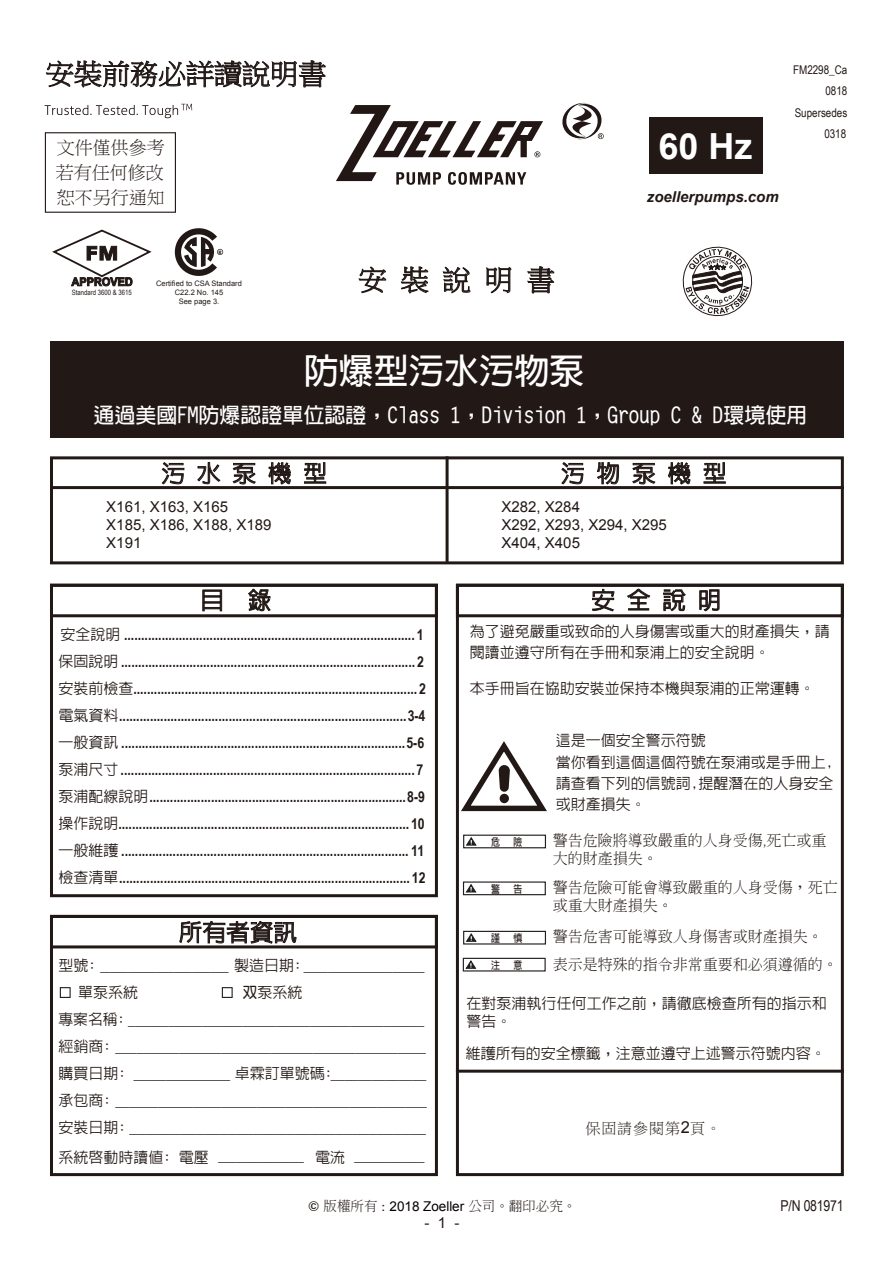
<style>
.page{position:relative;width:893px;height:1263px;background:#fff}
.page>*{position:absolute;margin:0;border:0;box-sizing:border-box;transform-origin:0 0}
.t1{font:700 36px "Arial";color:#fff}
.t2{font:700 35.1px "AR Hei B5";color:#fff}
.t3{font:28.05px "Ming Li U";color:#221815}
.t4{font:500 23.7px "AR Hei B5";color:#221815}
.t5{font:700 21px "AR Hei B5";color:#fff}
.t6{font:18px "Ming Li U";color:#221815}
.t7{font:700 15px/27px "Arial Narrow";color:#221815}
.t8{font:15px/27px "Arial Narrow";letter-spacing:-.015em;color:#221815}
.t9{font:500 15px/21.1px "AR Hei B5";color:#221815}
.t10{font:300 15px/18px "Adobe Ming Std";color:#221815}
.t11{font:15px/18px "Arial";color:#221815}
.t12{font:15px/27px "Arial Narrow";letter-spacing:-.015em;color:#221815;scale:1.34 1}
.t13{font:italic 700 15px "Arial";color:#221714}
.t14{font:15px "Arial Narrow";letter-spacing:-.015em;color:#221815;scale:2.49 1}
.t15{font:15px "P Ming Li U";letter-spacing:.06em;color:#221815}
.t16{font:300 13.5px "Adobe Ming Std";color:#221815}
.t17{font:12px/21.3px "Arial Narrow";color:#221815;text-align:right}
.t18{font:700 10.5px "AR Hei B5";color:#221815;scale:.85 1}
.t19{font:7.5px/9px "Arial";color:#221815;text-align:center}
.t20{font:7.35px "Arial Narrow";color:#221815}
.t21{font:800 4.65px "Futura BT";color:#221815;scale:1.13 1}
.s1{font-family:"AR Hei B5";font-weight:500}
.s2{font-family:"Adobe Fan Heiti Std";font-weight:700}
.s3{font-weight:700}
.s4{font-family:"Arial";font-size:16.5px}
.s5{font-family:"Futura BT";font-weight:500}
.s6{font-family:"Arial";font-weight:400;color:#070001}
</style>
<div class="page">
<div style="left:50px;top:341px;width:794px;height:97px;background:#221815"></div>
<svg style="left:461px;top:741px;width:86px;height:71px"></svg>
<svg style="left:466px;top:884px;width:10px;height:8px"></svg>
<div style="left:463px;top:881px;width:83px;height:14px;border:1px solid #221f20"></div>
<svg style="left:466px;top:933px;width:10px;height:9px"></svg>
<div style="left:463px;top:931px;width:83px;height:13px;border:1px solid #221f20"></div>
<svg style="left:466px;top:837px;width:11px;height:8px"></svg>
<div style="left:463px;top:835px;width:83px;height:13px;border:1px solid #221f20"></div>
<svg style="left:466px;top:960px;width:10px;height:9px"></svg>
<div style="left:463px;top:958px;width:83px;height:13px;border:1px solid #221f20"></div>
<div style="left:456px;top:584px;width:388px;height:592px;border:3px solid #221815"></div>
<div style="left:456px;top:584px;width:388px;height:33px;border:3px solid #221815"></div>
<div style="left:50px;top:584px;width:388px;height:313px;border:3px solid #221815"></div>
<div style="left:50px;top:584px;width:388px;height:33px;border:3px solid #221815"></div>
<hr style="left:456px;top:1070px;width:388px;height:3px;background:#221815">
<div style="left:50px;top:456px;width:794px;height:108px;border:3px solid #221815"></div>
<hr style="left:50px;top:486px;width:794px;height:3px;background:#221815">
<hr style="left:446px;top:456px;width:3px;height:106px;background:#221815">
<div style="left:50px;top:915px;width:388px;height:33px;border:3px solid #221815"></div>
<svg style="left:60px;top:987px;width:11px;height:11px"></svg>
<svg style="left:222px;top:987px;width:11px;height:11px"></svg>
<div style="left:50px;top:915px;width:388px;height:261px;border:3px solid #221815"></div>
<svg style="left:682px;top:246px;width:71px;height:71px"></svg>
<svg style="left:52px;top:229px;width:100px;height:57px"></svg>
<svg style="left:175px;top:228px;width:48px;height:48px"></svg>
<svg style="left:162px;top:462px;width:22px;height:22px"></svg>
<svg style="left:197px;top:462px;width:24px;height:22px"></svg>
<svg style="left:233px;top:463px;width:23px;height:21px"></svg>
<svg style="left:268px;top:462px;width:23px;height:28px"></svg>
<svg style="left:304px;top:462px;width:22px;height:22px"></svg>
<svg style="left:561px;top:462px;width:23px;height:22px"></svg>
<svg style="left:597px;top:462px;width:22px;height:22px"></svg>
<svg style="left:632px;top:463px;width:23px;height:21px"></svg>
<svg style="left:668px;top:462px;width:23px;height:28px"></svg>
<svg style="left:704px;top:462px;width:22px;height:22px"></svg>
<svg style="left:202px;top:589px;width:20px;height:22px"></svg>
<svg style="left:248px;top:587px;width:23px;height:24px"></svg>
<svg style="left:592px;top:589px;width:22px;height:22px"></svg>
<svg style="left:627px;top:589px;width:23px;height:21px"></svg>
<svg style="left:663px;top:589px;width:23px;height:22px"></svg>
<svg style="left:699px;top:589px;width:20px;height:22px"></svg>
<svg style="left:358px;top:266px;width:28px;height:27px"></svg>
<svg style="left:401px;top:266px;width:27px;height:27px"></svg>
<svg style="left:443px;top:267px;width:27px;height:26px"></svg>
<svg style="left:486px;top:267px;width:25px;height:26px"></svg>
<svg style="left:527px;top:266px;width:27px;height:27px"></svg>
<div style="left:45px;top:132px;width:131px;height:81px;border:1px solid #221815"></div>
<svg style="left:46px;top:60px;width:280px;height:28px"></svg>
<div style="left:649px;top:118px;width:114px;height:56px;background:#221815"></div>
<svg style="left:179px;top:896px;width:117px;height:53px"></svg>
<svg style="left:336px;top:105px;width:207px;height:80px"></svg>
<svg style="left:562px;top:102px;width:42px;height:38px"></svg>
<svg style="left:45px;top:104px;width:147px;height:14px"></svg>
<p class="t3" style="left:46px;top:60px;width:282px">安裝前務必詳讀說明書</p>
<p class="t6" style="left:57px;top:139px;width:110px">文件僅供參考</p>
<p class="t6" style="left:57px;top:188px;width:110px">恕不另行通知</p>
<p class="t6" style="left:56px;top:163px;width:109px">若有任何修改</p>
<p class="t21" style="left:218px;top:249px;width:4px">R</p>
<p class="t20" style="left:72px;top:287px;width:62px">Standard 3600 &amp; 3615</p>
<p class="t19" style="left:156px;top:279px;width:87px">Certified to CSA Standard<br>C22.2 No. 145<br>See page 3.</p>
<p class="t3" style="left:359px;top:266px;width:198px">安 裝 說明 書</p>
<p class="t2" style="left:304px;top:353px;width:282px">防爆型污水污物泵</p>
<p class="t1" style="left:658px;top:122px;width:96px">60 Hz</p>
<p class="t13" style="left:647px;top:186px;width:133px">zoellerpumps.com</p>
<p class="t17" style="left:793px;top:59px;width:56px">FM2298_Ca<br>0818<br>Supersedes<br>0318</p>
<p class="t5" style="left:93px;top:405px;width:716px">通過美國FM防爆認證單位認證，Class 1，Division 1，Group C &amp; D環境使用</p>
<p class="t4" style="left:161px;top:461px;width:167px">污 水 泵 機 型</p>
<p class="t4" style="left:561px;top:461px;width:167px">污 物 泵 機 型</p>
<p class="t11" style="left:106px;top:498px;width:167px">X161, X163, X165<br>X185, X186, X188, X189<br>X191</p>
<p class="t11" style="left:502px;top:498px;width:167px">X282, X284<br>X292, X293, X294, X295<br>X404, X405</p>
<p class="t4" style="left:200px;top:588px;width:72px">目 錄</p>
<p class="t4" style="left:591px;top:588px;width:132px">安 全 說 明</p>
<p class="t7" style="left:58px;top:620px;width:369px"><span class="s1">安全說明</span> ..................................................................................... 1<span class="s1">保固說明</span> ...................................................................................... 2<span class="s1">安裝前檢查</span>................................................................................... 2<span class="s1">電氣資料</span>....................................................................................3-4<span class="s1">一般資訊</span> ...................................................................................5-6<span class="s1">泵浦尺寸</span>...................................................................................... 7<span class="s1">泵浦配線說明</span>...........................................................................8-9<span class="s1">操作說明</span>..................................................................................... 10<span class="s1">一般維護</span> .................................................................................... 11<span class="s1">檢查清單</span>..................................................................................... 12</p>
<p class="t4" style="left:179px;top:920px;width:120px">所有者資訊</p>
<p class="t12" style="left:78px;top:951px;width:260px;text-indent:-20px"><span class="s1">型號:</span> ______________ <span class="s1">製造日期:</span> _______________<span class="s1">單泵系統</span></p>
<p class="t8" style="left:59px;top:978px;width:370px;text-indent:184px"><span class="s2">双</span><span class="s1">泵系統<br>專案名稱:</span> <span class="s3">____________________________________________</span><span class="s1">經銷商:</span> ____________________________________________<span class="s1">購買日期:</span> _________ <span class="s1">卓霖訂單號碼:</span>______________<span class="s1">承包商:</span> ____________________________________________<span class="s1">安裝日期:</span> ____________________________________</p>
<p class="t9" style="left:59px;top:1146px;width:114px">系統啟動時讀值:</p>
<p class="t14" style="left:219px;top:1145px;width:84px">_____ <span class="s1">電流</span> _____</p>
<p class="t9" style="left:179px;top:1146px;width:31px">電壓</p>
<p class="t9" style="left:470px;top:620px;width:361px">為了避免嚴重或致命的人身傷害或重大的財產損失，請閱讀並遵守所有在手冊和泵浦上的安全說明。</p>
<p class="t9" style="left:470px;top:678px;width:346px">本手冊旨在協助安裝並保持本機與泵浦的正常運轉。</p>
<p class="t9" style="left:556px;top:730px;width:279px">這是一個安全警示符號<br>當你看到這個這個符號在泵浦或是手冊上,請查看下列的信號詞,提醒潛在的人身安全或財產損失。</p>
<p class="t10" style="left:553px;top:831px;width:275px">警告危險將導致嚴重的人身受傷,死亡或重大的財產損失。</p>
<p class="t10" style="left:553px;top:877px;width:286px">警告危險可能會導致嚴重的人身受傷，死亡或重大財產損失。</p>
<p class="t10" style="left:553px;top:922px;width:286px;line-height:28px">警告危害可能導致人身傷害或財產損失。表示是特殊的指令非常重要和必須遵循的。</p>
<p class="t9" style="left:467px;top:994px;width:361px;line-height:18px">在對泵浦執行任何工作之前，請徹底檢查所有的指示和警告。</p>
<p class="t9" style="left:466px;top:1043px;width:362px">維護所有的安全標籤，注意並遵守上述警示符號內容。</p>
<p class="t18" style="left:491px;top:837px;width:12px">危</p>
<p class="t18" style="left:513px;top:837px;width:12px">險</p>
<p class="t18" style="left:491px;top:883px;width:12px">警</p>
<p class="t18" style="left:513px;top:883px;width:12px">告</p>
<p class="t18" style="left:491px;top:932px;width:12px">謹</p>
<p class="t18" style="left:513px;top:932px;width:12px">慎</p>
<p class="t18" style="left:491px;top:960px;width:12px">注</p>
<p class="t18" style="left:513px;top:960px;width:12px">意</p>
<p class="t15" style="left:585px;top:1121px;width:137px">保固請參閱第<span class="s4">2</span>頁。</p>
<p class="t16" style="left:308px;top:1198px;width:270px"><span class="s5">©</span> 版權所有 <span class="s5">:</span> <span class="s6">2018 Zoeller</span> 公司。翻印必究。</p>
<p class="t11" style="left:424px;top:1214px;width:37px">-1-</p>
<p class="t8" style="left:781px;top:1192px;width:65px">P/N 081971</p>
</div>
